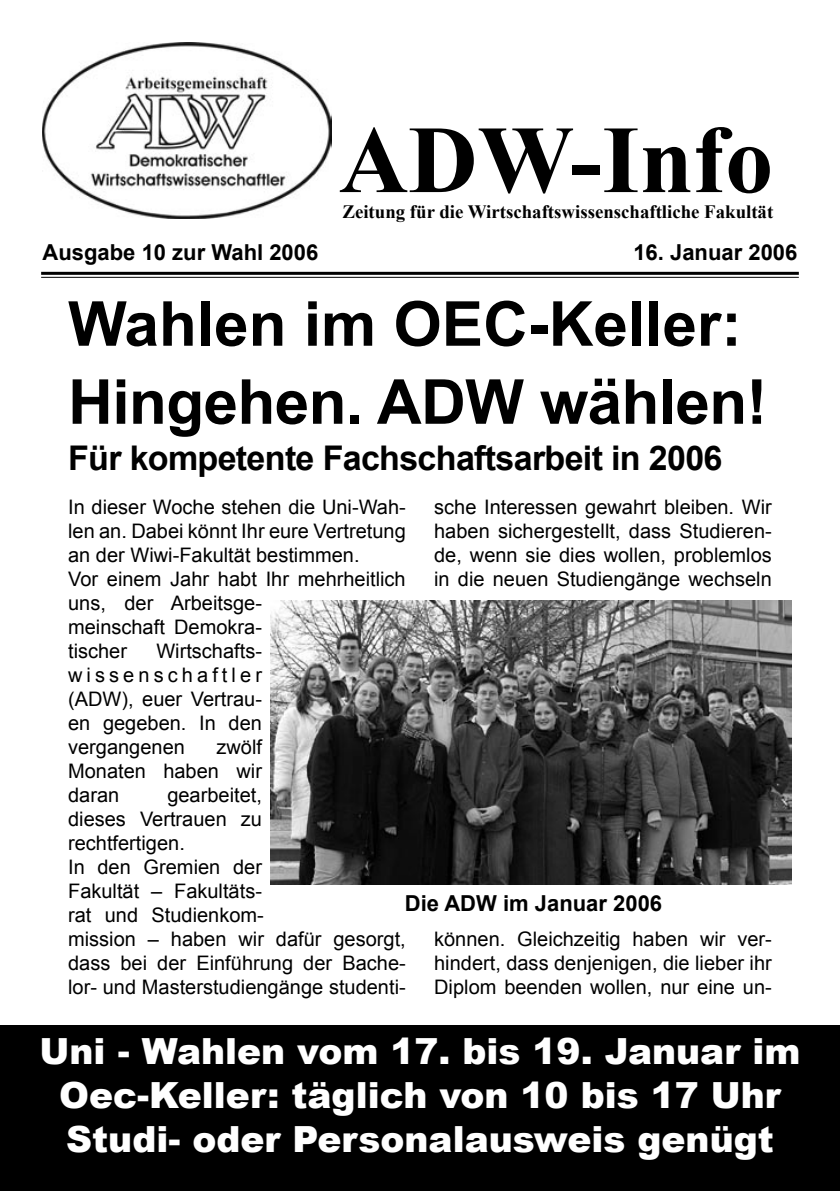
<style>
.page{position:relative;width:840px;height:1191px;background:#fff}
.page>*{position:absolute;margin:0;border:0;box-sizing:border-box;transform-origin:0 0}
.t1{font:700 96px "Times New Roman";color:#000}
.t2{font:700 62px/78px "Arial";letter-spacing:-.01em;color:#000}
.t3{font:900 36px/43.6px "Arial";color:#fff;text-align:center}
.t4{font:700 34px "Arial";letter-spacing:-.02em;color:#000}
.t5{font:700 22px "Arial";color:#000}
.t6{font:20px/24px "Arial";color:#000;text-align:justify}
.t7{font:700 18.8px "Times New Roman";color:#000}
</style>
<div class="page">
<div style="left:0;top:1025px;width:839px;height:166px;background:#000"></div>
<img style="left:270px;top:600px;width:521px;height:285px">
<hr style="left:41px;top:272px;width:757px;height:3px;background:#000">
<hr style="left:41px;top:277px;width:757px;height:1px;background:#000">
<img style="left:43px;top:43px;width:289px;height:175px">
<h1 class="t1" style="left:339px;top:94px;width:435px">ADW-Info</h1>
<p class="t7" style="left:342px;top:199px;width:432px">Zeitung für die Wirtschaftswissenschaftliche Fakultät</p>
<p class="t5" style="left:43px;top:238px;width:277px">Ausgabe 10 zur Wahl 2006</p>
<p class="t5" style="left:633px;top:238px;width:165px">16. Januar 2006</p>
<h2 class="t2" style="left:68px;top:287px;width:700px">Wahlen im OEC-Keller:<br>Hingehen. ADW wählen!</h2>
<h3 class="t4" style="left:68px;top:435px;width:655px">Für kompetente Fachschaftsarbeit in 2006</h3>
<p class="t6" style="left:68px;top:495px;width:339px;text-align:left">In dieser Woche stehen die Uni-Wah&shy;len an. Dabei könnt Ihr eure Vertretung an der Wiwi-Fakultät bestimmen.<br>Vor einem Jahr habt Ihr mehrheitlich uns, der Arbeitsge-<br>meinschaft Demokra-<br>tischer</p>
<p class="t6" style="left:434px;top:495px;width:339px">sche Interessen gewahrt bleiben. Wir haben sichergestellt, dass Studieren&shy;de, wenn sie dies wollen, problemlos in die neuen Studiengänge wechseln</p>
<p class="t6" style="left:68px;top:639px;width:195px;text-indent:88px">Wirtschafts&shy;wissenschaftler (ADW), euer Vertrau&shy;en gegeben. In den vergangenen</p>
<p class="t6" style="left:68px;top:735px;width:195px;text-indent:148px">zwölf Monaten haben wir daran</p>
<p class="t6" style="left:68px;top:783px;width:339px;text-align:left;text-indent:99px">gearbeitet,<br>dieses Vertrauen zu<br>rechtfertigen.<br>In den Gremien der<br>Fakultät – Fakultäts-<br>rat und Studienkom-<br>mission – haben wir dafür gesorgt, dass bei der Einführung der Bache&shy;lor- und Masterstudiengänge studenti-</p>
<h3 class="t3" style="left:40px;top:1028px;width:761px">Uni - Wahlen vom 17. bis 19. Januar im<br>Oec-Keller: täglich von 10 bis 17 Uhr<br>Studi- oder Personalausweis genügt</h3>
<p class="t5" style="left:404px;top:888px;width:259px">Die ADW im Januar 2006</p>
<p class="t6" style="left:434px;top:927px;width:339px">können. Gleichzeitig haben wir ver&shy;hindert, dass denjenigen, die lieber ihr Diplom beenden wollen, nur eine un-</p>
</div>
